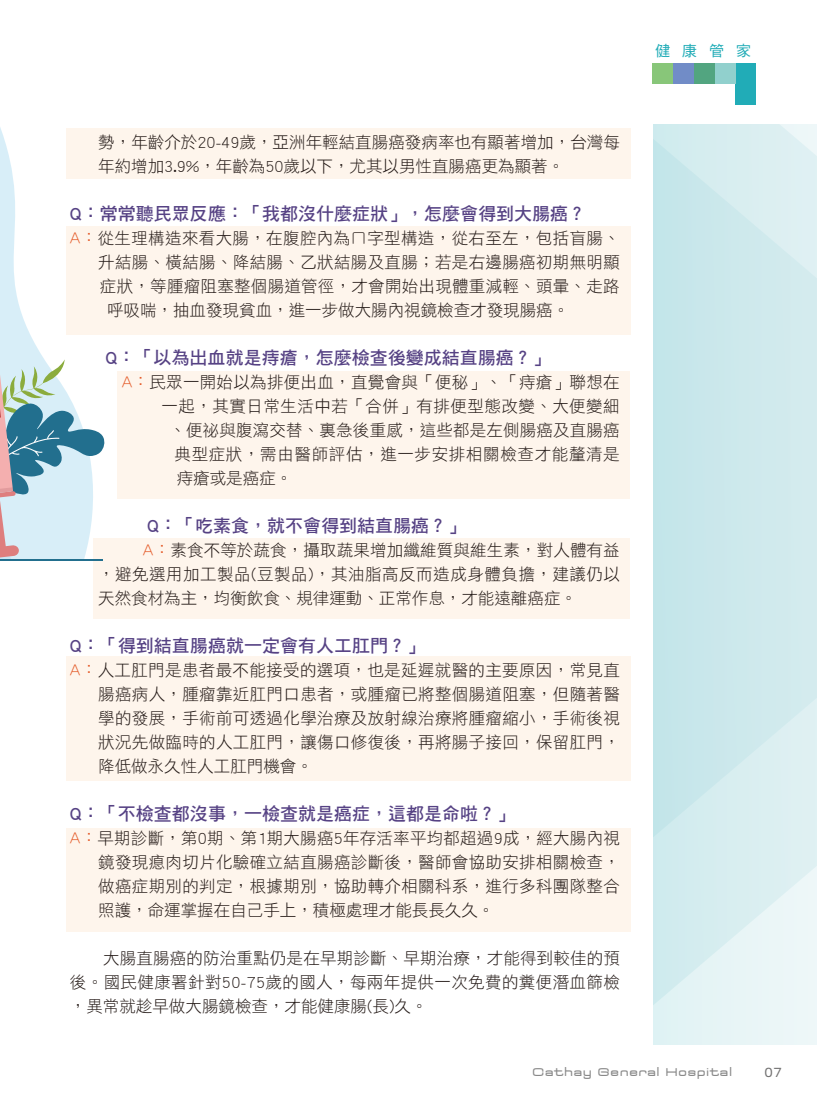
<style>
.page{position:relative;width:817px;height:1106px;background:#fff}
.page>*{position:absolute;margin:0;border:0;box-sizing:border-box;transform-origin:0 0}
.t1{font:18px "DF Hei Std W7";color:#564284}
.t2{font:16.5px/24px "DF Hei Std W3";letter-spacing:.02em;color:#221815;text-align:justify}
.t3{font:16.5px/24px "DF Hei Std W3";color:#221815}
.t4{font:16.5px "DF Hei Std W3";letter-spacing:.04em;color:#221815}
.t5{font:15px "DF Hei Std W5";color:#21acb7}
.t6{font:13.5px "Televisio";letter-spacing:.025em;color:#898989}
.t7{font:500 12px "Polaris";color:#727171}
.s1{color:#e45927}
</style>
<div class="page">
<div style="left:66px;top:226px;width:564px;height:108px;background:#fef5ec"></div>
<div style="left:66px;top:128px;width:564px;height:51px;background:#fef5ec"></div>
<div style="left:66px;top:657px;width:564px;height:124px;background:#fef5ec"></div>
<div style="left:66px;top:828px;width:564px;height:103px;background:#fef5ec"></div>
<div style="left:118px;top:372px;width:512px;height:127px;background:#fef5ec"></div>
<div style="left:93px;top:538px;width:537px;height:81px;background:#fef5ec"></div>
<svg style="left:654px;top:125px;width:163px;height:919px;background:#d2ebee"></svg>
<div style="left:735px;top:64px;width:21px;height:20px;background:#21acb7"></div>
<div style="left:735px;top:84px;width:21px;height:21px;background:#21acb7"></div>
<div style="left:714px;top:64px;width:21px;height:20px;background:#91d0cd"></div>
<div style="left:693px;top:64px;width:21px;height:20px;background:#52a580"></div>
<div style="left:673px;top:64px;width:20px;height:20px;background:#718cc7"></div>
<div style="left:652px;top:64px;width:21px;height:20px;background:#88c679"></div>
<hr style="left:0;top:559px;width:103px;height:1px;background:#226f8e">
<svg style="left:0;top:127px;width:106px;height:432px"></svg>
<p class="t3" style="left:98px;top:130px;width:523px">勢，年齡介於20-49歲，亞洲年輕結直腸癌發病率也有顯著增加，台灣每年約增加3.9%，年齡為50歲以下，尤其以男性直腸癌更為顯著。</p>
<p class="t1" style="left:70px;top:204px;width:517px">Q：常常聽民眾反應：「我都沒什麼症狀」，怎麼會得到大腸癌？</p>
<p class="t2" style="left:70px;top:226px;width:551px"><span class="s1">A：</span>從生理構造來看大腸，在腹腔內為ㄇ字型構造，從右至左，包括盲腸、</p>
<p class="t2" style="left:98px;top:250px;width:523px">升結腸、橫結腸、降結腸、乙狀結腸及直腸；若是右邊腸癌初期無明顯</p>
<p class="t2" style="left:100px;top:274px;width:521px">症狀，等腫瘤阻塞整個腸道管徑，才會開始出現體重減輕、頭暈、走路</p>
<p class="t3" style="left:107px;top:298px;width:463px">呼吸喘，抽血發現貧血，進一步做大腸內視鏡檢查才發現腸癌。</p>
<p class="t1" style="left:106px;top:348px;width:445px">Q：「以為出血就是痔瘡，怎麼檢查後變成結直腸癌？」</p>
<p class="t2" style="left:122px;top:370px;width:499px"><span class="s1">A：</span>民眾一開始以為排便出血，直覺會與「便秘」、「痔瘡」聯想在</p>
<p class="t2" style="left:162px;top:394px;width:459px">一起，其實日常生活中若「合併」有排便型態改變、大便變細</p>
<p class="t2" style="left:169px;top:418px;width:451px">、便祕與腹瀉交替、裏急後重感，這些都是左側腸癌及直腸癌</p>
<p class="t4" style="left:174px;top:445px;width:447px">典型症狀，需由醫師評估，進一步安排相關檢查才能釐清是</p>
<p class="t2" style="left:177px;top:466px;width:117px">痔瘡或是癌症。</p>
<p class="t1" style="left:147px;top:516px;width:319px">Q：「吃素食，就不會得到結直腸癌？」</p>
<p class="t2" style="left:98px;top:538px;width:523px;text-indent:45px"><span class="s1">A：</span>素食不等於蔬食，攝取蔬果增加纖維質與維生素，對人體有益，避免選用加工製品(豆製品)，其油脂高反而造成身體負擔，建議仍以天然食材為主，均衡飲食、規律運動、正常作息，才能遠離癌症。</p>
<p class="t1" style="left:70px;top:636px;width:355px">Q：「得到結直腸癌就一定會有人工肛門？」</p>
<p class="t2" style="left:98px;top:658px;width:523px;text-indent:-28px"><span class="s1">A：</span>人工肛門是患者最不能接受的選項，也是延遲就醫的主要原因，常見直腸癌病人，腫瘤靠近肛門口患者，或腫瘤已將整個腸道阻塞，但隨著醫學的發展，手術前可透過化學治療及放射線治療將腫瘤縮小，手術後視狀況先做臨時的人工肛門，讓傷口修復後，再將腸子接回，保留肛門，降低做永久性人工肛門機會。</p>
<p class="t1" style="left:70px;top:804px;width:445px">Q：「不檢查都沒事，一檢查就是癌症，這都是命啦？」</p>
<p class="t2" style="left:98px;top:826px;width:523px;text-indent:-28px"><span class="s1">A：</span>早期診斷，第0期、第1期大腸癌5年存活率平均都超過9成，經大腸內視鏡發現瘜肉切片化驗確立結直腸癌診斷後，醫師會協助安排相關檢查，做癌症期別的判定，根據期別，協助轉介相關科系，進行多科團隊整合照護，命運掌握在自己手上，積極處理才能長長久久。</p>
<p class="t2" style="left:70px;top:946px;width:551px">　　大腸直腸癌的防治重點仍是在早期診斷、早期治療，才能得到較佳的預後。國民健康署針對50-75歲的國人，每兩年提供一次免費的糞便潛血篩檢，異常就趁早做大腸鏡檢查，才能健康腸(長)久。</p>
<p class="t5" style="left:655px;top:42px;width:97px">健康管家</p>
<p class="t6" style="left:532px;top:1064px;width:201px">Cathay General Hospital</p>
<p class="t7" style="left:764px;top:1063px;width:19px">07</p>
</div>
